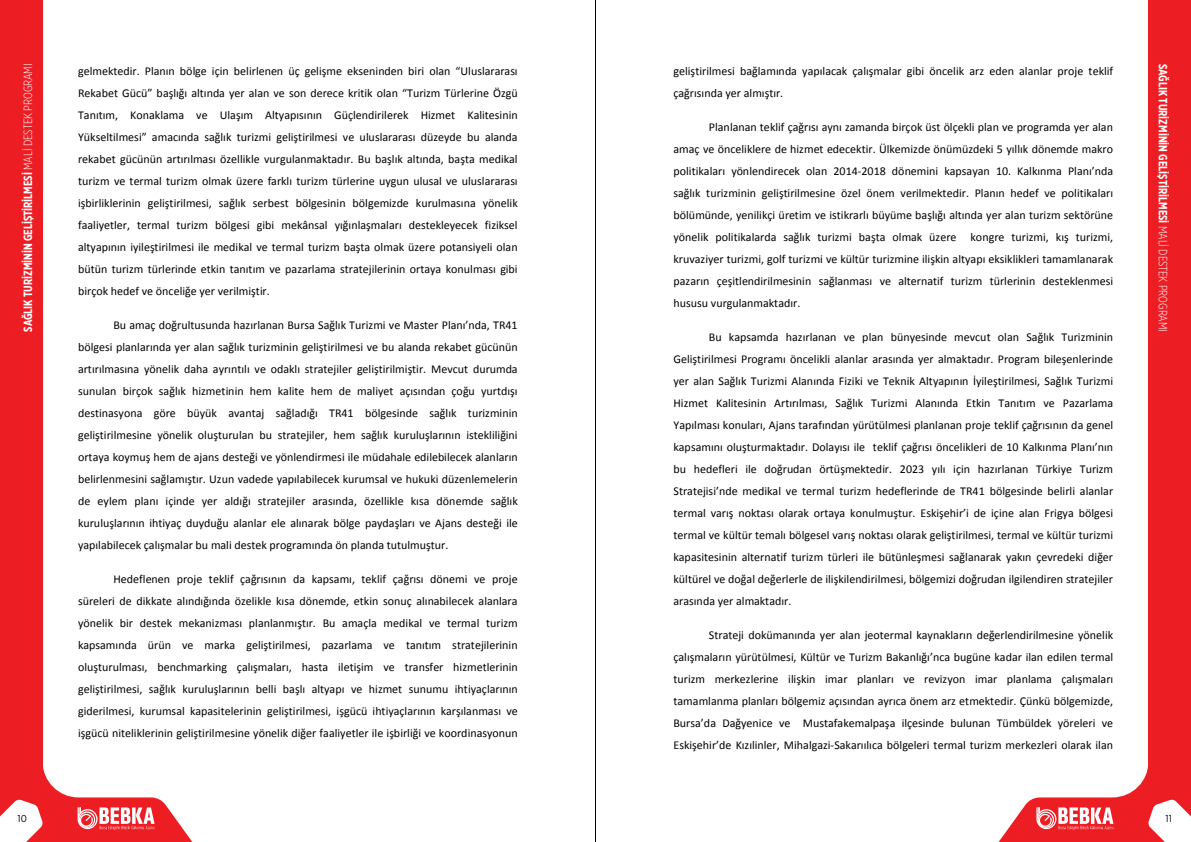
<style>
.page{position:relative;width:1191px;height:842px;background:#fff}
.page>*{position:absolute;margin:0;border:0;box-sizing:border-box;transform-origin:0 0}
.t1{font:12px/22px "Calibri";color:#000;text-align:justify}
.t2{font:700 12px "Gotham X Narrow";color:#fff}
.t3{font:10px "Gotham Narrow";color:#000}
.s1{font-weight:300}
</style>
<div class="page">
<div style="left:0;top:0;width:43px;height:842px;background:#ed1d24"></div>
<div style="left:1148px;top:0;width:43px;height:842px;background:#ed1d24"></div>
<svg style="left:0;top:767px;width:193px;height:75px"></svg>
<svg style="left:998px;top:767px;width:193px;height:75px"></svg>
<hr style="left:595px;top:0;width:1px;height:842px;background:#000">
<p class="t2" style="left:21px;top:332px;width:269px;rotate:-90deg">SAĞLIK TURİZMİNİN GELİŞTİRİLMESİ <span class="s1">MALİ DESTEK PROGRAMI</span></p>
<p class="t2" style="left:1170px;top:64px;width:269px;rotate:90deg">SAĞLIK TURİZMİNİN GELİŞTİRİLMESİ <span class="s1">MALİ DESTEK PROGRAMI</span></p>
<p class="t1" style="left:78px;top:60px;width:441px">gelmektedir. Planın bölge için belirlenen üç gelişme ekseninden biri olan “Uluslararası Rekabet Gücü” başlığı altında yer alan ve son derece kritik olan “Turizm Türlerine Özgü Tanıtım, Konaklama ve Ulaşım Altyapısının Güçlendirilerek Hizmet Kalitesinin Yükseltilmesi” amacında sağlık turizmi geliştirilmesi ve uluslararası düzeyde bu alanda rekabet gücünün artırılması özellikle vurgulanmaktadır. Bu başlık altında, başta medikal turizm ve termal turizm olmak üzere farklı turizm türlerine uygun ulusal ve uluslararası işbirliklerinin geliştirilmesi, sağlık serbest bölgesinin bölgemizde kurulmasına yönelik faaliyetler, termal turizm bölgesi gibi mekânsal yığınlaşmaları destekleyecek fiziksel altyapının iyileştirilmesi ile medikal ve termal turizm başta olmak üzere potansiyeli olan bütün turizm türlerinde etkin tanıtım ve pazarlama stratejilerinin ortaya konulması gibi birçok hedef ve önceliğe yer verilmiştir.</p>
<p class="t1" style="left:78px;top:314px;width:441px;text-indent:35px">Bu amaç doğrultusunda hazırlanan Bursa Sağlık Turizmi ve Master Planı’nda, TR41 bölgesi planlarında yer alan sağlık turizminin geliştirilmesi ve bu alanda rekabet gücünün artırılmasına yönelik daha ayrıntılı ve odaklı stratejiler geliştirilmiştir. Mevcut durumda sunulan birçok sağlık hizmetinin hem kalite hem de maliyet açısından çoğu yurtdışı destinasyona göre büyük avantaj sağladığı TR41 bölgesinde sağlık turizminin geliştirilmesine yönelik oluşturulan bu stratejiler, hem sağlık kuruluşlarının istekliliğini ortaya koymuş hem de ajans desteği ve yönlendirmesi ile müdahale edilebilecek alanların belirlenmesini sağlamıştır. Uzun vadede yapılabilecek kurumsal ve hukuki düzenlemelerin de eylem planı içinde yer aldığı stratejiler arasında, özellikle kısa dönemde sağlık kuruluşlarının ihtiyaç duyduğu alanlar ele alınarak bölge paydaşları ve Ajans desteği ile yapılabilecek çalışmalar bu mali destek programında ön planda tutulmuştur.</p>
<p class="t1" style="left:78px;top:568px;width:441px;text-indent:35px">Hedeflenen proje teklif çağrısının da kapsamı, teklif çağrısı dönemi ve proje süreleri de dikkate alındığında özelikle kısa dönemde, etkin sonuç alınabilecek alanlara yönelik bir destek mekanizması planlanmıştır. Bu amaçla medikal ve termal turizm kapsamında ürün ve marka geliştirilmesi, pazarlama ve tanıtım stratejilerinin oluşturulması, benchmarking çalışmaları, hasta iletişim ve transfer hizmetlerinin geliştirilmesi, sağlık kuruluşlarının belli başlı altyapı ve hizmet sunumu ihtiyaçlarının giderilmesi, kurumsal kapasitelerinin geliştirilmesi, işgücü ihtiyaçlarının karşılanması ve işgücü niteliklerinin geliştirilmesine yönelik diğer faaliyetler ile işbirliği ve koordinasyonun</p>
<p class="t1" style="left:673px;top:60px;width:441px">geliştirilmesi bağlamında yapılacak çalışmalar gibi öncelik arz eden alanlar proje teklif çağrısında yer almıştır.</p>
<p class="t1" style="left:673px;top:116px;width:441px;text-indent:35px">Planlanan teklif çağrısı aynı zamanda birçok üst ölçekli plan ve programda yer alan amaç ve önceliklere de hizmet edecektir. Ülkemizde önümüzdeki 5 yıllık dönemde makro politikaları yönlendirecek olan 2014-2018 dönemini kapsayan 10. Kalkınma Planı’nda sağlık turizminin geliştirilmesine özel önem verilmektedir. Planın hedef ve politikaları bölümünde, yenilikçi üretim ve istikrarlı büyüme başlığı altında yer alan turizm sektörüne yönelik politikalarda sağlık turizmi başta olmak üzere kongre turizmi, kış turizmi, kruvaziyer turizmi, golf turizmi ve kültür turizmine ilişkin altyapı eksiklikleri tamamlanarak pazarın çeşitlendirilmesinin sağlanması ve alternatif turizm türlerinin desteklenmesi hususu vurgulanmaktadır.</p>
<p class="t1" style="left:673px;top:326px;width:441px;text-indent:35px">Bu kapsamda hazırlanan ve plan bünyesinde mevcut olan Sağlık Turizminin Geliştirilmesi Programı öncelikli alanlar arasında yer almaktadır. Program bileşenlerinde yer alan Sağlık Turizmi Alanında Fiziki ve Teknik Altyapının İyileştirilmesi, Sağlık Turizmi Hizmet Kalitesinin Artırılması, Sağlık Turizmi Alanında Etkin Tanıtım ve Pazarlama Yapılması konuları, Ajans tarafından yürütülmesi planlanan proje teklif çağrısının da genel kapsamını oluşturmaktadır. Dolayısı ile teklif çağrısı öncelikleri de 10 Kalkınma Planı’nın bu hedefleri ile doğrudan örtüşmektedir. 2023 yılı için hazırlanan Türkiye Turizm Stratejisi’nde medikal ve termal turizm hedeflerinde de TR41 bölgesinde belirli alanlar termal varış noktası olarak ortaya konulmuştur. Eskişehir’i de içine alan Frigya bölgesi termal ve kültür temalı bölgesel varış noktası olarak geliştirilmesi, termal ve kültür turizmi kapasitesinin alternatif turizm türleri ile bütünleşmesi sağlanarak yakın çevredeki diğer kültürel ve doğal değerlerle de ilişkilendirilmesi, bölgemizi doğrudan ilgilendiren stratejiler arasında yer almaktadır.</p>
<p class="t1" style="left:673px;top:624px;width:441px;text-indent:35px">Strateji dokümanında yer alan jeotermal kaynakların değerlendirilmesine yönelik çalışmaların yürütülmesi, Kültür ve Turizm Bakanlığı’nca bugüne kadar ilan edilen termal turizm merkezlerine ilişkin imar planları ve revizyon imar planlama çalışmaları tamamlanma planları bölgemiz açısından ayrıca önem arz etmektedir. Çünkü bölgemizde, Bursa’da Dağyenice ve Mustafakemalpaşa ilçesinde bulunan Tümbüldek yöreleri ve Eskişehir’de Kızılinler, Mihalgazi-Sakarıılıca bölgeleri termal turizm merkezleri olarak ilan</p>
<p class="t3" style="left:18px;top:812px;width:11px">10</p>
<p class="t3" style="left:1165px;top:812px;width:8px">11</p>
</div>
